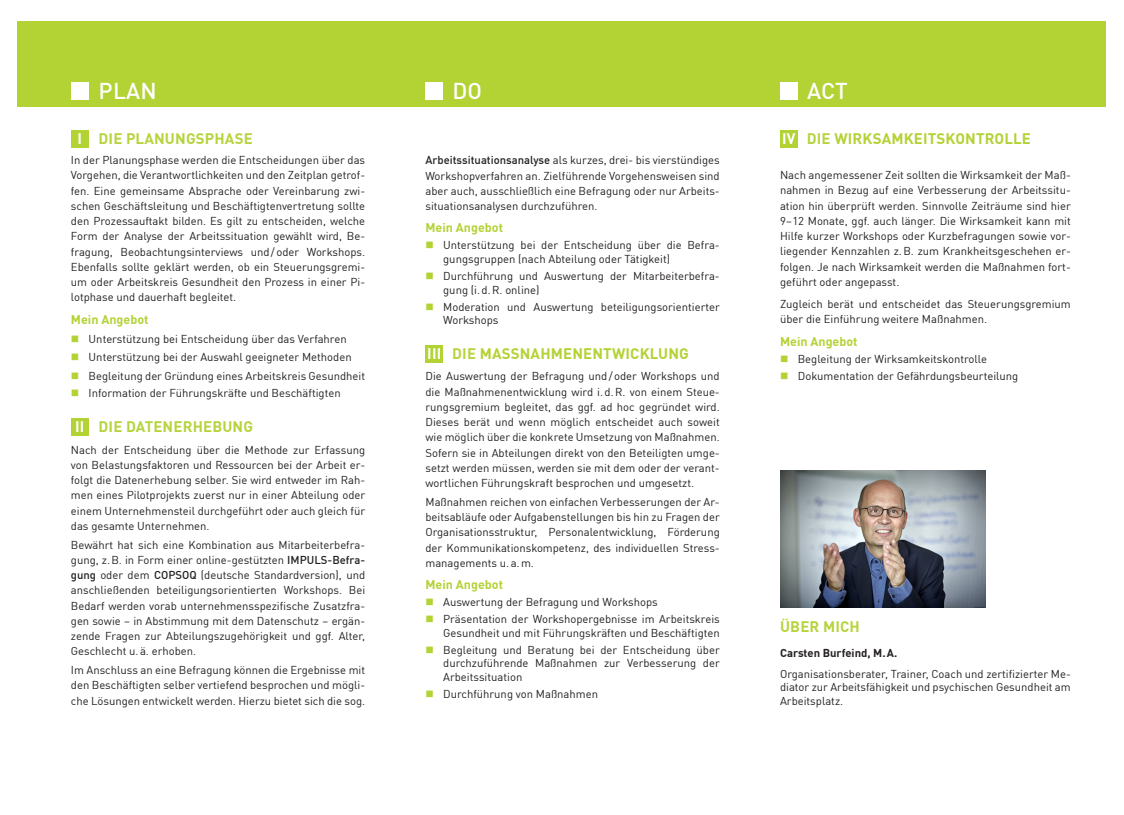
<style>
.page{position:relative;width:1124px;height:815px;background:#fff}
.page>*{position:absolute;margin:0;border:0;box-sizing:border-box;transform-origin:0 0}
.t1{font:500 22.5px "DIN Pro";letter-spacing:.01em;color:#fff}
.Überschrift{font:700 15px "DIN Pro";letter-spacing:.01em;color:#b3d234}
.Überschrift-2{font:700 15px "DIN Pro";letter-spacing:.01em;color:#b6d43d}
.Überschrift-3{font:700 15px "DIN Pro";letter-spacing:.01em;color:#fff}
.Überschrift-4{font:700 12.5px "DIN Pro";color:#b3d234}
.Überschrift-5{font:11.25px/15.2px "DIN Pro";color:#231f20;text-align:justify}
.t2{font:700 11.25px "DIN Pro";color:#231f20}
.s1{font-weight:500}
.s2{color:#b6d43d}
</style>
<div class="page">
<div style="left:18px;top:21px;width:1088px;height:85px;background:#b3d234"></div>
<div style="left:71px;top:130px;width:18px;height:18px;background:#b3d234"></div>
<div style="left:71px;top:418px;width:18px;height:18px;background:#b3d234"></div>
<div style="left:425px;top:345px;width:18px;height:18px;background:#b3d234"></div>
<div style="left:780px;top:130px;width:17px;height:18px;background:#b3d234"></div>
<img style="left:780px;top:470px;width:205px;height:137px">
<div style="left:71px;top:82px;width:18px;height:18px;background:#fff"></div>
<div style="left:425px;top:82px;width:18px;height:18px;background:#fff"></div>
<div style="left:780px;top:82px;width:17px;height:18px;background:#fff"></div>
<p class="t1" style="left:99px;top:73px;width:60px">PLAN</p>
<p class="t1" style="left:452px;top:73px;width:31px">DO</p>
<p class="t1" style="left:806px;top:73px;width:42px">ACT</p>
<p class="Überschrift-3" style="left:77px;top:127px;width:6px">I</p>
<p class="Überschrift-2" style="left:99px;top:127px;width:156px">DIE PLANUNGSPHASE</p>
<p class="Überschrift-5" style="left:71px;top:152px;width:296px">In der Planungsphase werden die Entscheidungen über das Vorgehen, die Verantwortlichkeiten und den Zeitplan getrof&shy;fen. Eine gemeinsame Absprache oder Vereinbarung zwi&shy;schen Geschäftsleitung und Beschäftigtenvertretung sollte den Prozessauftakt bilden. Es gilt zu entscheiden, welche Form der Analyse der Arbeitssituation gewählt wird, Be&shy;fragung, Beobachtungsinterviews und/oder Workshops.<br>Ebenfalls sollte geklärt werden, ob ein Steuerungsgremi&shy;um oder Arbeitskreis Gesundheit den Prozess in einer Pi&shy;lotphase und dauerhaft begleitet.</p>
<p class="Überschrift-4" style="left:71px;top:309px;width:79px">Mein Angebot</p>
<p class="Überschrift-5" style="left:89px;top:330px;width:259px">Unterstützung bei Entscheidung über das Verfahren</p>
<p class="Überschrift-5" style="left:89px;top:349px;width:264px">Unterstützung bei der Auswahl geeigneter Methoden</p>
<p class="Überschrift-5" style="left:89px;top:368px;width:278px">Begleitung der Gründung eines Arbeitskreis Gesundheit</p>
<p class="Überschrift-5" style="left:89px;top:385px;width:253px">Information der Führungskräfte und Beschäftigten</p>
<p class="Überschrift-3" style="left:75px;top:415px;width:11px">II</p>
<p class="Überschrift-2" style="left:99px;top:415px;width:156px">DIE DATENERHEBUNG</p>
<p class="Überschrift-5" style="left:71px;top:441px;width:296px">Nach der Entscheidung über die Methode zur Erfassung von Belastungsfaktoren und Ressourcen bei der Arbeit er&shy;folgt die Datenerhebung selber. Sie wird entweder im Rah&shy;men eines Pilotprojekts zuerst nur in einer Abteilung oder einem Unternehmensteil durchgeführt oder auch gleich für das gesamte Unternehmen.</p>
<p class="Überschrift-5" style="left:71px;top:536px;width:296px">Bewährt hat sich eine Kombination aus Mitarbeiterbefra&shy;gung, z.B. in Form einer online-gestützten <span class="s1">IMPULS-Befra&shy;gung</span> oder dem <span class="s1">COPSOQ</span> (deutsche Standardversion), und anschließenden beteiligungsorientierten Workshops. Bei Bedarf werden vorab unternehmensspezifische Zusatzfra&shy;gen sowie – in Abstimmung mit dem Datenschutz – ergän&shy;zende Fragen zur Abteilungszugehörigkeit und ggf. Alter, Geschlecht u.ä. erhoben.</p>
<p class="Überschrift-5" style="left:71px;top:662px;width:296px">Im Anschluss an eine Befragung können die Ergebnisse mit den Beschäftigten selber vertiefend besprochen und mögli&shy;che Lösungen entwickelt werden. Hierzu bietet sich die sog.</p>
<p class="Überschrift-5" style="left:425px;top:152px;width:296px"><span class="s1">Arbeitssituationsanalyse</span> als kurzes, drei- bis vierstündiges Workshopverfahren an. Zielführende Vorgehensweisen sind aber auch, ausschließlich eine Befragung oder nur Arbeits&shy;situationsanalysen durchzuführen.</p>
<p class="Überschrift-4" style="left:425px;top:218px;width:79px">Mein Angebot</p>
<p class="Überschrift-5" style="left:443px;top:238px;width:278px;line-height:13.5px">Unterstützung bei der Entscheidung über die Befra&shy;gungsgruppen (nach Abteilung oder Tätigkeit)</p>
<p class="Überschrift-5" style="left:443px;top:268px;width:278px;line-height:13.5px">Durchführung und Auswertung der Mitarbeiterbefra&shy;gung (i.d.R. online)</p>
<p class="Überschrift-5" style="left:443px;top:299px;width:278px;line-height:13.5px">Moderation und Auswertung beteiligungsorientierter<br>Workshops</p>
<p class="Überschrift-3" style="left:427px;top:342px;width:16px">III</p>
<p class="Überschrift" style="left:452px;top:342px;width:238px"><span class="s2">DIE</span> MASSNAHMENENTWICKLUNG</p>
<p class="Überschrift-5" style="left:425px;top:368px;width:296px">Die Auswertung der Befragung und/oder Workshops und die Maßnahmenentwicklung wird i.d.R. von einem Steue&shy;rungsgremium begleitet, das ggf. ad hoc gegründet wird.<br>Dieses berät und wenn möglich entscheidet auch soweit wie möglich über die konkrete Umsetzung von Maßnahmen.<br>Sofern sie in Abteilungen direkt von den Beteiligten umge&shy;setzt werden müssen, werden sie mit dem oder der verant&shy;wortlichen Führungskraft besprochen und umgesetzt.</p>
<p class="Überschrift-5" style="left:425px;top:494px;width:296px">Maßnahmen reichen von einfachen Verbesserungen der Ar&shy;beitsabläufe oder Aufgabenstellungen bis hin zu Fragen der Organisationsstruktur, Personalentwicklung, Förderung der Kommunikationskompetenz, des individuellen Stress&shy;managements u.a.m.</p>
<p class="Überschrift-4" style="left:425px;top:575px;width:79px">Mein Angebot</p>
<p class="Überschrift-5" style="left:443px;top:594px;width:216px">Auswertung der Befragung und Workshops</p>
<p class="Überschrift-5" style="left:443px;top:612px;width:278px;line-height:13.5px">Präsentation der Workshopergebnisse im Arbeitskreis<br>Gesundheit und mit Führungskräften und Beschäftigten</p>
<p class="Überschrift-5" style="left:443px;top:642px;width:278px;line-height:13.5px">Begleitung und Beratung bei der Entscheidung über durchzuführende Maßnahmen zur Verbesserung der Arbeitssituation</p>
<p class="Überschrift-5" style="left:443px;top:686px;width:156px">Durchführung von Maßnahmen</p>
<p class="Überschrift-3" style="left:782px;top:127px;width:15px">IV</p>
<p class="Überschrift" style="left:806px;top:127px;width:226px"><span class="s2">DIE</span> WIRKSAMKEITSKONTROLLE</p>
<p class="Überschrift-5" style="left:780px;top:167px;width:292px">Nach angemessener Zeit sollten die Wirksamkeit der Maß&shy;nahmen in Bezug auf eine Verbesserung der Arbeitssitu&shy;ation hin überprüft werden. Sinnvolle Zeiträume sind hier 9–12 Monate, ggf. auch länger. Die Wirksamkeit kann mit Hilfe kurzer Workshops oder Kurzbefragungen sowie vor&shy;liegender Kennzahlen z.B. zum Krankheitsgeschehen er&shy;folgen. Je nach Wirksamkeit werden die Maßnahmen fort&shy;geführt oder angepasst.</p>
<p class="Überschrift-5" style="left:780px;top:296px;width:292px">Zugleich berät und entscheidet das Steuerungsgremium über die Einführung weitere Maßnahmen.</p>
<p class="Überschrift-4" style="left:780px;top:331px;width:79px">Mein Angebot</p>
<p class="Überschrift-5" style="left:797px;top:350px;width:191px">Begleitung der Wirksamkeitskontrolle</p>
<p class="Überschrift-5" style="left:797px;top:367px;width:222px">Dokumentation der Gefährdungsbeurteilung</p>
<p class="Überschrift-2" style="left:780px;top:615px;width:81px">ÜBER MICH</p>
<p class="t2" style="left:780px;top:644px;width:119px">Carsten Burfeind, M.A.</p>
<p class="Überschrift-5" style="left:780px;top:666px;width:292px;line-height:13.8px">Organisationsberater, Trainer, Coach und zertifizierter Me&shy;diator zur Arbeitsfähigkeit und psychischen Gesundheit am Arbeitsplatz.</p>
</div>
